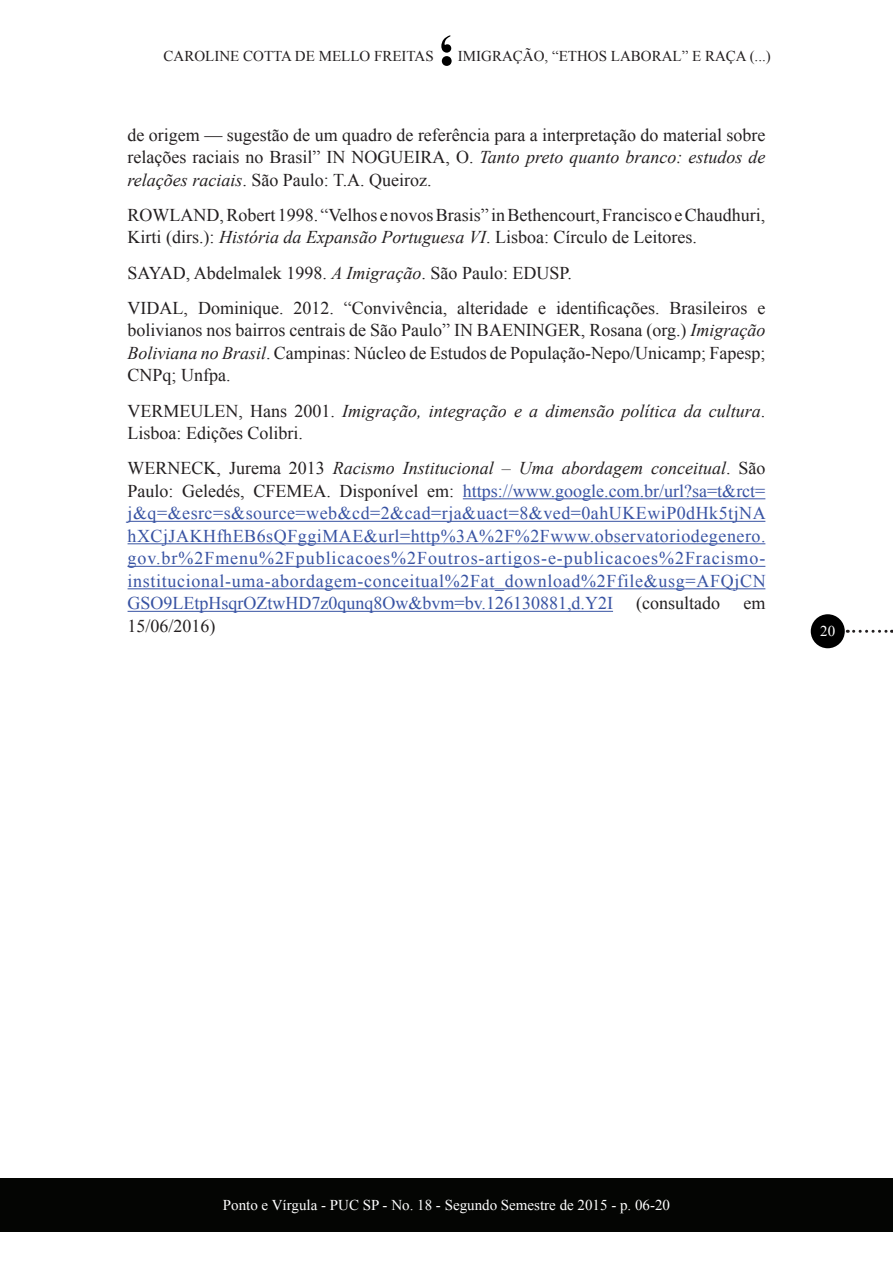
<style>
.page{position:relative;width:893px;height:1263px;background:#fff}
.page>*{position:absolute;margin:0;border:0;box-sizing:border-box;transform-origin:0 0}
.t1{font:18px/22.5px "Times New Roman";color:#231f20;text-align:justify}
.t2{font:18px/22.5px "Times New Roman";color:#3853a3;text-align:justify}
.t3{font:italic 18px/22.5px "Times New Roman";color:#231f20}
.t4{font:15px "Times New Roman";color:#231f20}
.t5{font:15px "Times New Roman";color:#fff}
.s1{font-style:italic}
.s2{font-style:normal}
.s3{color:#231f20}
.s4{font-style:italic;color:#231f20}
</style>
<div class="page">
<svg style="left:441px;top:35px;width:11px;height:31px"></svg>
<div style="left:0;top:1178px;width:893px;height:54px;background:#040503"></div>
<div style="left:811px;top:614px;width:34px;height:34px;background:#000;border-radius:50%"></div>
<svg style="left:854px;top:630px;width:38px;height:3px"></svg>
<hr style="left:463px;top:498px;width:302px;height:1px;background:#3853a3">
<hr style="left:128px;top:521px;width:637px;height:1px;background:#3853a3">
<hr style="left:128px;top:543px;width:637px;height:1px;background:#3853a3">
<hr style="left:128px;top:566px;width:637px;height:1px;background:#3853a3">
<hr style="left:128px;top:588px;width:637px;height:1px;background:#3853a3">
<hr style="left:128px;top:611px;width:485px;height:1px;background:#3853a3">
<p class="t4" style="left:164px;top:46px;width:272px">CAROLINE COTTA DE MELLO FREITAS</p>
<p class="t4" style="left:458px;top:46px;width:314px">IMIGRAÇÃO, “ETHOS LABORAL” E RAÇA (...)</p>
<p class="t1" style="left:128px;top:123px;width:639px">de origem — sugestão de um quadro de referência para a interpretação do material sobre relações raciais no Brasil” IN NOGUEIRA, O. <span class="s1">Tanto preto quanto branco: estudos de relações raciais</span>. São Paulo: T.A. Queiroz.</p>
<p class="t1" style="left:128px;top:203px;width:639px">ROWLAND, Robert 1998. “Velhos e novos Brasis” in Bethencourt, Francisco e Chaudhuri,<br>Kirti (dirs.): <span class="s1">História da Expansão Portuguesa VI</span>. Lisboa: Círculo de Leitores.</p>
<p class="t1" style="left:128px;top:255px;width:639px;line-height:35.2px">SAYAD, Abdelmalek 1998. <span class="s1">A Imigração</span>. São Paulo: EDUSP.<br>VIDAL, Dominique. 2012. “Convivência, alteridade e identificações. Brasileiros e</p>
<p class="t1" style="left:128px;top:319px;width:639px">bolivianos nos bairros centrais de São Paulo” IN BAENINGER, Rosana (org.) <span class="s1">Imigração Boliviana no Brasil</span>. Campinas: Núcleo de Estudos de População-Nepo/Unicamp; Fapesp; CNPq; Unfpa.</p>
<p class="t3" style="left:128px;top:399px;width:639px"><span class="s2">VERMEULEN, Hans 2001.</span> Imigração, integração e a dimensão política da cultura<span class="s2">.<br>Lisboa: Edições Colibri.</span></p>
<p class="t2" style="left:128px;top:457px;width:640px"><span class="s3">WERNECK, Jurema 2013</span> <span class="s4">Racismo Institucional – Uma abordagem conceitual</span><span class="s3">. São Paulo: Geledés, CFEMEA. Disponível em:</span> https://www.google.com.br/url?sa=t&amp;rct= j&amp;q=&amp;esrc=s&amp;source=web&amp;cd=2&amp;cad=rja&amp;uact=8&amp;ved=0ahUKEwiP0dHk5tjNA hXCjJAKHfhEB6sQFggiMAE&amp;url=http%3A%2F%2Fwww.observatoriodegenero. gov.br%2Fmenu%2Fpublicacoes%2Foutros-artigos-e-publicacoes%2Fracismo&shy;institucional-uma-abordagem-conceitual%2Fat_download%2Ffile&amp;usg=AFQjCN GSO9LEtpHsqrOZtwHD7z0qunq8Ow&amp;bvm=bv.126130881,d.Y2I</p>
<p class="t1" style="left:636px;top:592px;width:85px">(consultado</p>
<p class="t1" style="left:743px;top:592px;width:23px">em</p>
<p class="t1" style="left:128px;top:614px;width:90px">15/06/2016)</p>
<p class="t5" style="left:820px;top:621px;width:16px">20</p>
<p class="t5" style="left:223px;top:1195px;width:449px">Ponto e Vírgula - PUC SP - No. 18 - Segundo Semestre de 2015 - p. 06-20</p>
</div>
